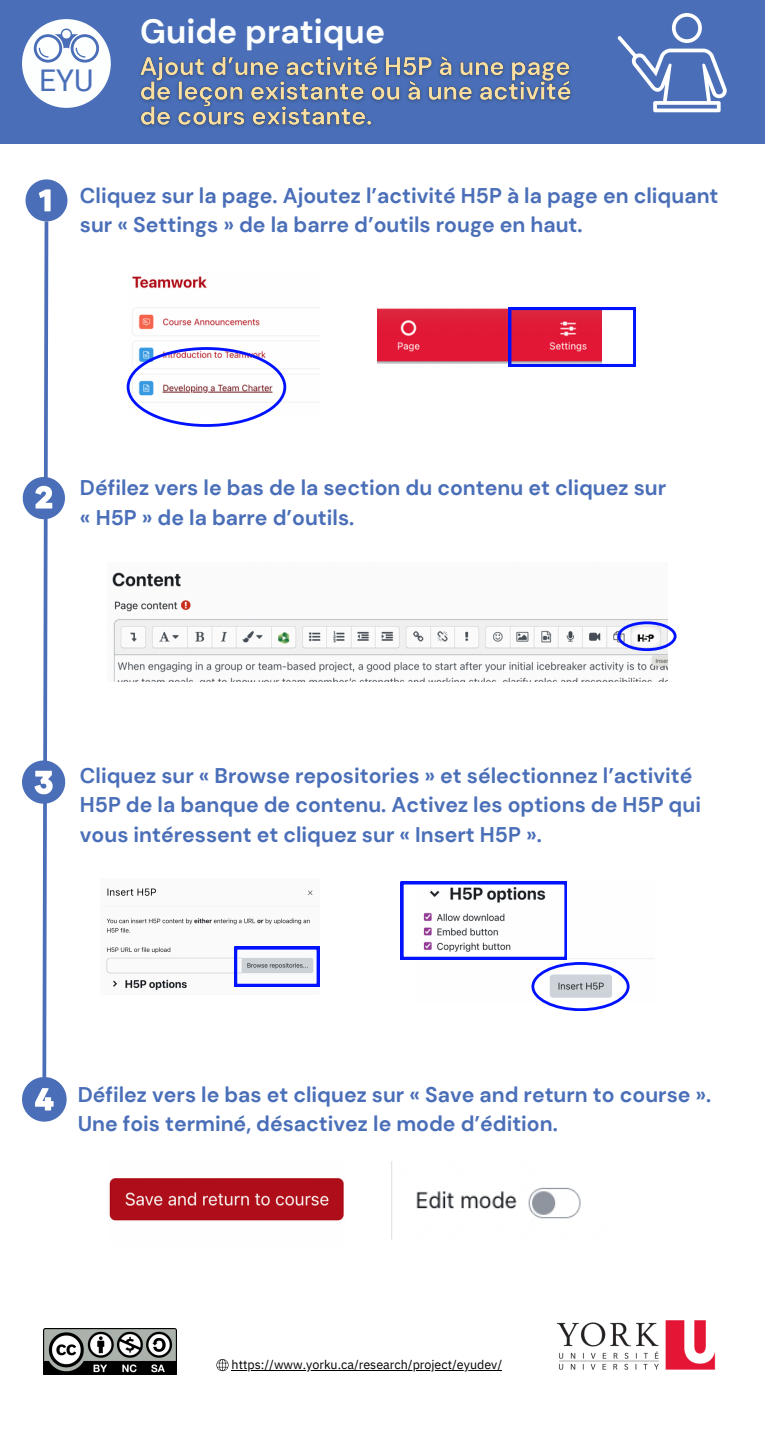
<style>
.page{position:relative;width:765px;height:1440px;background:#fff}
.page>*{position:absolute;margin:0;border:0;box-sizing:border-box;transform-origin:0 0}
.t1{font:700 33.5px "DM Sans";color:#fdffff}
.t2{font:29.88px "Roboto";color:#4a6fb8}
.t3{font:700 21.25px/29.4px "DM Sans";color:#4a6fb8}
.t4{font:12.5px "IBM Plex Sans";color:#000}
</style>
<div class="page">
<img style="left:132px;top:276px;width:188px;height:127px">
<img style="left:377px;top:307px;width:132px;height:57px">
<img style="left:112px;top:572px;width:556px;height:109px">
<img style="left:101px;top:888px;width:218px;height:102px">
<img style="left:415px;top:881px;width:239px;height:78px">
<img style="left:109px;top:1178px;width:235px;height:43px">
<img style="left:391px;top:1162px;width:190px;height:78px">
<div style="left:0;top:0;width:765px;height:144px;background:#4a6fb8"></div>
<div style="left:22px;top:19px;width:89px;height:89px;background:#fdffff;border-radius:50%"></div>
<svg style="left:34px;top:29px;width:65px;height:33px"></svg>
<img style="left:139px;top:56px;width:433px;height:71px">
<img style="left:556px;top:1320px;width:160px;height:50px">
<img style="left:44px;top:1329px;width:132px;height:46px">
<svg style="left:216px;top:1359px;width:13px;height:12px"></svg>
<hr style="left:232px;top:1370px;width:270px;height:1px;background:#000">
<svg style="left:22px;top:179px;width:45px;height:943px"></svg>
<svg style="left:618px;top:13px;width:109px;height:99px"></svg>
<svg style="left:127px;top:347px;width:159px;height:80px"></svg>
<svg style="left:509px;top:307px;width:127px;height:59px"></svg>
<svg style="left:617px;top:621px;width:59px;height:30px"></svg>
<svg style="left:234px;top:947px;width:85px;height:39px"></svg>
<svg style="left:401px;top:882px;width:229px;height:129px"></svg>
<p class="t2" style="left:39px;top:63px;width:56px">EYU</p>
<h4 class="t1" style="left:140px;top:10px;width:246px">Guide pratique</h4>
<h4 class="t3" style="left:80px;top:181px;width:640px;line-height:29px">Cliquez sur la page. Ajoutez l’activité H5P à la page en cliquant sur « Settings » de la barre d’outils rouge en haut.</h4>
<h2 class="t3" style="left:80px;top:474px;width:588px;line-height:29px">Défilez vers le bas de la section du contenu et cliquez sur « H5P » de la barre d’outils.</h2>
<p class="t3" style="left:80px;top:761px;width:623px">Cliquez sur « Browse repositories » et sélectionnez l’activité<br>H5P de la banque de contenu. Activez les options de H5P qui vous intéressent et cliquez sur « Insert H5P ».</p>
<p class="t3" style="left:78px;top:1080px;width:635px">Défilez vers le bas et cliquez sur « Save and return to course ».<br>Une fois terminé, désactivez le mode d’édition.</p>
<p class="t4" style="left:232px;top:1356px;width:272px">https://www.yorku.ca/research/project/eyudev/</p>
</div>
